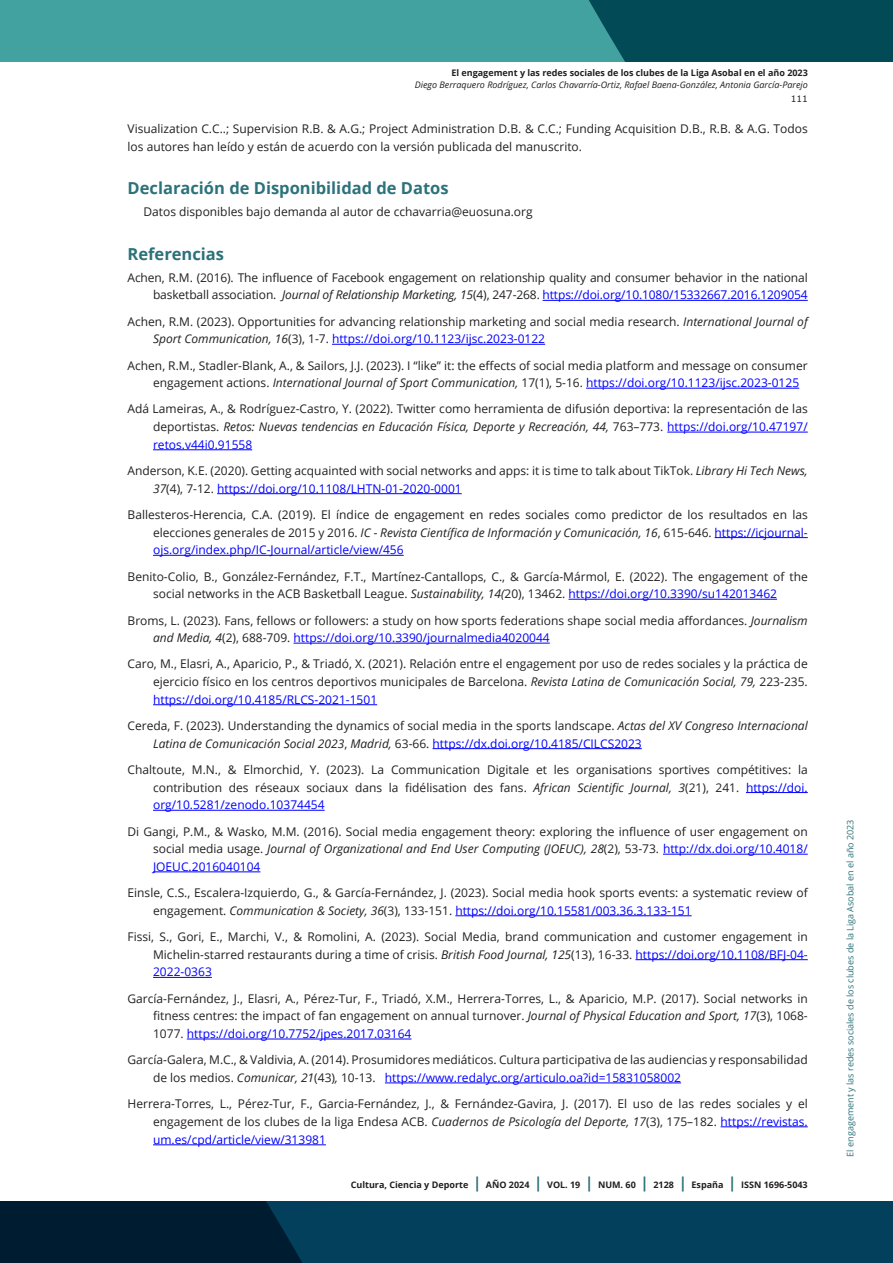
<style>
.page{position:relative;width:893px;height:1263px;background:#fff}
.page>*{position:absolute;margin:0;border:0;box-sizing:border-box;transform-origin:0 0}
.subtitulo_H3{font:700 16.5px "Open Sans";color:#2c727a}
.bibliografia{font:12px/17.7px "Open Sans";color:#231f20;text-align:justify}
.Cuerpo_de_texto_P{font:12px/18px "Open Sans";color:#231f20}
.t1{font:700 9px "Open Sans";color:#231f20}
.t2{font:italic 9px "Open Sans";color:#231f20}
.t3{font:9px "Open Sans";color:#2c727a}
.t4{font:9px "Verdana";color:#231f20}
.s1{font-style:italic}
.s2{color:#00f}
.s3{font-size:15px;color:#2c727a}
</style>
<div class="page">
<svg style="left:0;top:1201px;width:893px;height:62px;background:#02344e"></svg>
<div style="left:0;top:0;width:893px;height:62px;background:#41a29f"></div>
<div style="left:589px;top:0;width:304px;height:62px;background:#024a56"></div>
<hr style="left:543px;top:300px;width:265px;height:1px;background:#00f">
<hr style="left:332px;top:344px;width:213px;height:1px;background:#00f">
<hr style="left:586px;top:388px;width:213px;height:1px;background:#00f">
<hr style="left:667px;top:432px;width:141px;height:1px;background:#00f">
<hr style="left:153px;top:449px;width:99px;height:1px;background:#00f">
<hr style="left:217px;top:493px;width:245px;height:1px;background:#00f">
<hr style="left:715px;top:537px;width:93px;height:1px;background:#00f">
<hr style="left:153px;top:555px;width:251px;height:1px;background:#00f">
<hr style="left:568px;top:599px;width:209px;height:1px;background:#00f">
<hr style="left:294px;top:643px;width:256px;height:1px;background:#00f">
<hr style="left:153px;top:704px;width:224px;height:1px;background:#00f">
<hr style="left:433px;top:748px;width:209px;height:1px;background:#00f">
<hr style="left:746px;top:792px;width:62px;height:1px;background:#00f">
<hr style="left:153px;top:810px;width:172px;height:1px;background:#00f">
<hr style="left:663px;top:854px;width:145px;height:1px;background:#00f">
<hr style="left:153px;top:871px;width:107px;height:1px;background:#00f">
<hr style="left:455px;top:915px;width:237px;height:1px;background:#00f">
<hr style="left:635px;top:959px;width:173px;height:1px;background:#00f">
<hr style="left:153px;top:977px;width:59px;height:1px;background:#00f">
<hr style="left:187px;top:1039px;width:224px;height:1px;background:#00f">
<hr style="left:385px;top:1082px;width:296px;height:1px;background:#00f">
<hr style="left:721px;top:1126px;width:87px;height:1px;background:#00f">
<hr style="left:153px;top:1144px;width:173px;height:1px;background:#00f">
<p class="t1" style="left:451px;top:67px;width:358px">El engagement y las redes sociales de los clubes de la Liga Asobal en el año 2023</p>
<p class="t2" style="left:415px;top:79px;width:394px">Diego Berraquero Rodríguez, Carlos Chavarría-Ortiz, Rafael Baena-González, Antonia García-Parejo</p>
<p class="t4" style="left:791px;top:92px;width:19px">111</p>
<p class="Cuerpo_de_texto_P" style="left:128px;top:119px;width:682px">Visualization C.C..; Supervision R.B. &amp; A.G.; Project Administration D.B. &amp; C.C.; Funding Acquisition D.B., R.B. &amp; A.G. Todos los autores han leído y están de acuerdo con la versión publicada del manuscrito.</p>
<p class="subtitulo_H3" style="left:128px;top:176px;width:323px">Declaración de Disponibilidad de Datos</p>
<p class="Cuerpo_de_texto_P" style="left:143px;top:203px;width:391px">Datos disponibles bajo demanda al autor de cchavarria@euosuna.org</p>
<p class="subtitulo_H3" style="left:128px;top:242px;width:98px">Referencias</p>
<p class="bibliografia" style="left:128px;top:268px;width:682px;text-align:right">Achen, R.M. (2016). The influence of Facebook engagement on relationship quality and consumer behavior in the national basketball association. <span class="s1">Journal of Relationship Marketing, 15</span>(4), 247-268. <span class="s2">https://doi.org/10.1080/15332667.2016.1209054</span></p>
<p class="bibliografia" style="left:153px;top:312px;width:656px;text-indent:-26px">Achen, R.M. (2023). Opportunities for advancing relationship marketing and social media research. <span class="s1">International Journal of<br>Sport Communication, 16</span>(3), 1-7. <span class="s2">https://doi.org/10.1123/ijsc.2023-0122</span></p>
<p class="bibliografia" style="left:153px;top:356px;width:656px;text-indent:-26px">Achen, R.M., Stadler-Blank, A., &amp; Sailors, J.J. (2023). I “like” it: the effects of social media platform and message on consumer engagement actions. <span class="s1">International Journal of Sport Communication,</span> 17(1), 5-16. <span class="s2">https://doi.org/10.1123/ijsc.2023-0125</span></p>
<p class="bibliografia" style="left:153px;top:400px;width:656px;text-indent:-26px">Adá Lameiras, A., &amp; Rodríguez-Castro, Y. (2022). Twitter como herramienta de difusión deportiva: la representación de las deportistas. <span class="s1">Retos: Nuevas tendencias en Educación Física, Deporte y Recreación, 44,</span> 763–773. <span class="s2">https://doi.org/10.47197/ retos.v44i0.91558</span></p>
<p class="bibliografia" style="left:153px;top:462px;width:656px;text-indent:-26px">Anderson, K.E. (2020). Getting acquainted with social networks and apps: it is time to talk about TikTok. <span class="s1">Library Hi Tech News,<br>37</span>(4), 7-12. <span class="s2">https://doi.org/10.1108/LHTN-01-2020-0001</span></p>
<p class="bibliografia" style="left:153px;top:505px;width:656px;text-indent:-26px">Ballesteros-Herencia, C.A. (2019). El índice de engagement en redes sociales como predictor de los resultados en las elecciones generales de 2015 y 2016. <span class="s1">IC - Revista Científica de Información y Comunicación, 16</span>, 615-646. <span class="s2">https://icjournal&shy;ojs.org/index.php/IC-Journal/article/view/456</span></p>
<p class="bibliografia" style="left:128px;top:567px;width:682px;text-align:center">Benito-Colio, B., González-Fernández, F.T., Martínez-Cantallops, C., &amp; García-Mármol, E. (2022). The engagement of the social networks in the ACB Basketball League. <span class="s1">Sustainability, 14(</span>20), 13462. <span class="s2">https://doi.org/10.3390/su142013462</span></p>
<p class="bibliografia" style="left:153px;top:611px;width:656px;text-indent:-26px">Broms, L. (2023). Fans, fellows or followers: a study on how sports federations shape social media affordances. <span class="s1">Journalism and Media, 4</span>(2), 688-709. <span class="s2">https://doi.org/10.3390/journalmedia4020044</span></p>
<p class="bibliografia" style="left:153px;top:655px;width:656px;text-indent:-26px">Caro, M., Elasri, A., Aparicio, P., &amp; Triadó, X. (2021). Relación entre el engagement por uso de redes sociales y la práctica de ejercicio físico en los centros deportivos municipales de Barcelona. <span class="s1">Revista Latina de Comunicación Social, 79,</span> 223-235. <span class="s2">https://doi.org/10.4185/RLCS-2021-1501</span></p>
<p class="bibliografia" style="left:153px;top:716px;width:656px;text-indent:-26px">Cereda, F. (2023). Understanding the dynamics of social media in the sports landscape. <span class="s1">Actas del XV Congreso Internacional<br>Latina de Comunicación Social 2023</span>, <span class="s1">Madrid,</span> 63-66. <span class="s2">https://dx.doi.org/10.4185/CILCS2023</span></p>
<p class="bibliografia" style="left:153px;top:760px;width:656px;text-indent:-26px">Chaltoute, M.N., &amp; Elmorchid, Y. (2023). La Communication Digitale et les organisations sportives compétitives: la contribution des réseaux sociaux dans la fidélisation des fans. <span class="s1">African Scientific Journal, 3</span>(21), 241. <span class="s2">https://doi. org/10.5281/zenodo.10374454</span></p>
<p class="bibliografia" style="left:153px;top:822px;width:656px;text-indent:-26px">Di Gangi, P.M., &amp; Wasko, M.M. (2016). Social media engagement theory: exploring the influence of user engagement on social media usage. <span class="s1">Journal of Organizational and End User Computing (JOEUC), 28</span>(2), 53-73. <span class="s2">http://dx.doi.org/10.4018/ JOEUC.2016040104</span></p>
<p class="bibliografia" style="left:153px;top:884px;width:656px;text-indent:-26px">Einsle, C.S., Escalera-Izquierdo, G., &amp; García-Fernández, J. (2023). Social media hook sports events: a systematic review of engagement. <span class="s1">Communication &amp; Society, 36</span>(3), 133-151. <span class="s2">https://doi.org/10.15581/003.36.3.133-151</span></p>
<p class="bibliografia" style="left:153px;top:927px;width:656px;text-indent:-26px">Fissi, S., Gori, E., Marchi, V., &amp; Romolini, A. (2023). Social Media, brand communication and customer engagement in Michelin-starred restaurants during a time of crisis. <span class="s1">British Food Journal, 125</span>(13), 16-33. <span class="s2">https://doi.org/10.1108/BFJ-04- 2022-0363</span></p>
<p class="bibliografia" style="left:153px;top:989px;width:656px;text-indent:-26px">García-Fernández, J., Elasri, A., Pérez-Tur, F., Triadó, X.M., Herrera-Torres, L., &amp; Aparicio, M.P. (2017). Social networks in fitness centres: the impact of fan engagement on annual turnover. <span class="s1">Journal of Physical Education and Sport, 17</span>(3), 1068- 1077. <span class="s2">https://doi.org/10.7752/jpes.2017.03164</span></p>
<p class="bibliografia" style="left:153px;top:1051px;width:656px;text-indent:-26px">García-Galera, M.C., &amp; Valdivia, A. (2014). Prosumidores mediáticos. Cultura participativa de las audiencias y responsabilidad de los medios. <span class="s1">Comunicar, 21</span>(43)<span class="s1">,</span> 10-13. <span class="s2">https://www.redalyc.org/articulo.oa?id=15831058002</span></p>
<p class="bibliografia" style="left:153px;top:1094px;width:656px;text-indent:-26px">Herrera-Torres, L., Pérez-Tur, F., Garcia-Fernández, J., &amp; Fernández-Gavira, J. (2017). El uso de las redes sociales y el engagement de los clubes de la liga Endesa ACB. <span class="s1">Cuadernos de Psicología del Deporte, 17</span>(3), 175–182. <span class="s2">https://revistas. um.es/cpd/article/view/313981</span></p>
<p class="t1" style="left:351px;top:1179px;width:458px">Cultura, Ciencia y Deporte <span class="s3">|</span> AÑO 2024 <span class="s3">|</span> VOL. 19 <span class="s3">|</span> NUM. 60 <span class="s3">|</span> 2128 <span class="s3">|</span> España <span class="s3">|</span> ISSN 1696-5043</p>
<p class="t3" style="left:844px;top:1156px;width:338px;rotate:-90deg">El engagement y las redes sociales de los clubes de la Liga Asobal en el año 2023</p>
</div>
